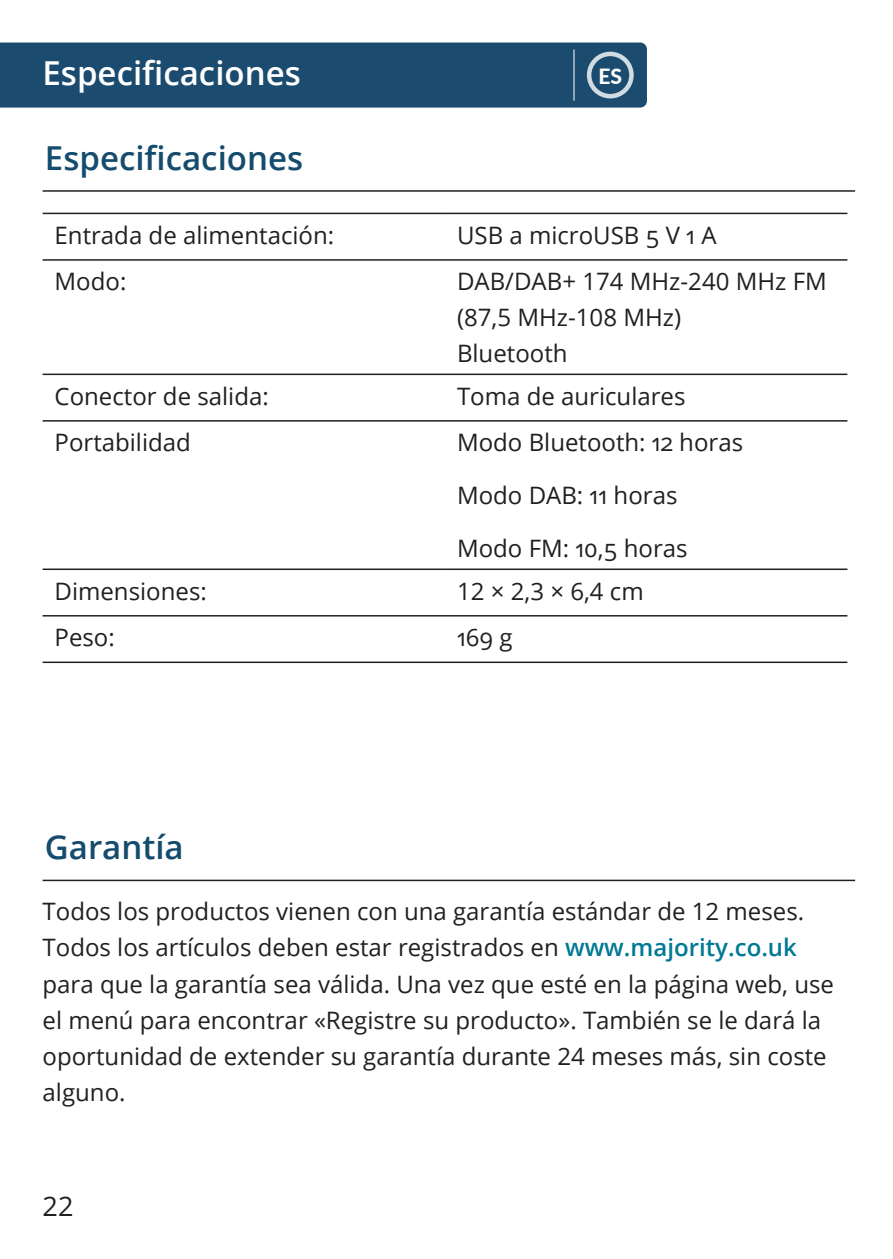
<style>
.page{position:relative;width:893px;height:1259px;background:#fff}
.page>*{position:absolute;margin:0;border:0;box-sizing:border-box;transform-origin:0 0}
.Blue_Header_Contents{font:600 33px "Open Sans";color:#154c6e}
.Page_Header{font:600 33px "Open Sans";color:#fff}
.t1{font:27px "Open Sans";color:#231f20}
.t2{font:24px/36px "Open Sans";color:#231f20}
.t3{font:800 21px "Lato";color:#fff}
.s1{font-weight:600;color:#007994}
</style>
<div class="page">
<div style="left:0;top:43px;width:646px;height:65px;background:#1b4c6f"></div>
<div style="left:586px;top:52px;width:47px;height:46px;border:4px solid #fff;border-radius:50%"></div>
<hr style="left:573px;top:50px;width:1px;height:51px;background:#fff">
<hr style="left:43px;top:615px;width:402px;height:1px;background:#231f20">
<hr style="left:445px;top:615px;width:402px;height:1px;background:#231f20">
<hr style="left:43px;top:661px;width:402px;height:2px;background:#231f20">
<hr style="left:445px;top:661px;width:402px;height:2px;background:#231f20">
<hr style="left:43px;top:373px;width:402px;height:2px;background:#231f20">
<hr style="left:445px;top:373px;width:402px;height:2px;background:#231f20">
<hr style="left:43px;top:420px;width:402px;height:1px;background:#231f20">
<hr style="left:445px;top:420px;width:402px;height:1px;background:#231f20">
<hr style="left:43px;top:568px;width:402px;height:2px;background:#231f20">
<hr style="left:445px;top:568px;width:402px;height:2px;background:#231f20">
<hr style="left:43px;top:213px;width:402px;height:1px;background:#231f20">
<hr style="left:445px;top:213px;width:402px;height:1px;background:#231f20">
<hr style="left:43px;top:259px;width:402px;height:2px;background:#231f20">
<hr style="left:445px;top:259px;width:402px;height:2px;background:#231f20">
<hr style="left:43px;top:879px;width:811px;height:2px;background:#231f20">
<hr style="left:43px;top:190px;width:811px;height:2px;background:#231f20">
<p class="Page_Header" style="left:43px;top:50px;width:259px">Especificaciones</p>
<p class="Blue_Header_Contents" style="left:45px;top:135px;width:259px">Especificaciones</p>
<p class="t3" style="left:598px;top:60px;width:25px">ES</p>
<p class="t2" style="left:55px;top:216px;width:281px">Entrada de alimentación:</p>
<p class="t2" style="left:457px;top:216px;width:261px">USB a microUSB 5 V 1 A</p>
<p class="t2" style="left:55px;top:263px;width:73px">Modo:</p>
<p class="t2" style="left:457px;top:263px;width:371px">DAB/DAB+ 174 MHz-240 MHz FM (87,5 MHz-108 MHz)</p>
<p class="t2" style="left:457px;top:335px;width:112px">Bluetooth</p>
<p class="t2" style="left:55px;top:377px;width:216px">Conector de salida:</p>
<p class="t2" style="left:457px;top:377px;width:230px">Toma de auriculares</p>
<p class="t2" style="left:55px;top:424px;width:138px">Portabilidad</p>
<p class="t2" style="left:457px;top:424px;width:287px">Modo Bluetooth: 12 horas</p>
<p class="t2" style="left:457px;top:477px;width:222px">Modo DAB: 11 horas</p>
<p class="t2" style="left:457px;top:530px;width:232px">Modo FM: 10,5 horas</p>
<p class="t2" style="left:55px;top:572px;width:154px">Dimensiones:</p>
<p class="t2" style="left:457px;top:572px;width:188px">12 × 2,3 × 6,4 cm</p>
<p class="t2" style="left:55px;top:619px;width:62px">Peso:</p>
<p class="t2" style="left:457px;top:619px;width:57px">169 g</p>
<p class="Blue_Header_Contents" style="left:45px;top:824px;width:140px">Garantía</p>
<p class="t2" style="left:43px;top:893px;width:792px">Todos los productos vienen con una garantía estándar de 12 meses.<br>Todos los artículos deben estar registrados en <span class="s1">www.majority.co.uk </span>para que la garantía sea válida. Una vez que esté en la página web, use el menú para encontrar «Registre su producto». También se le dará la oportunidad de extender su garantía durante 24 meses más, sin coste alguno.</p>
<p class="t1" style="left:43px;top:1188px;width:32px">22</p>
</div>
